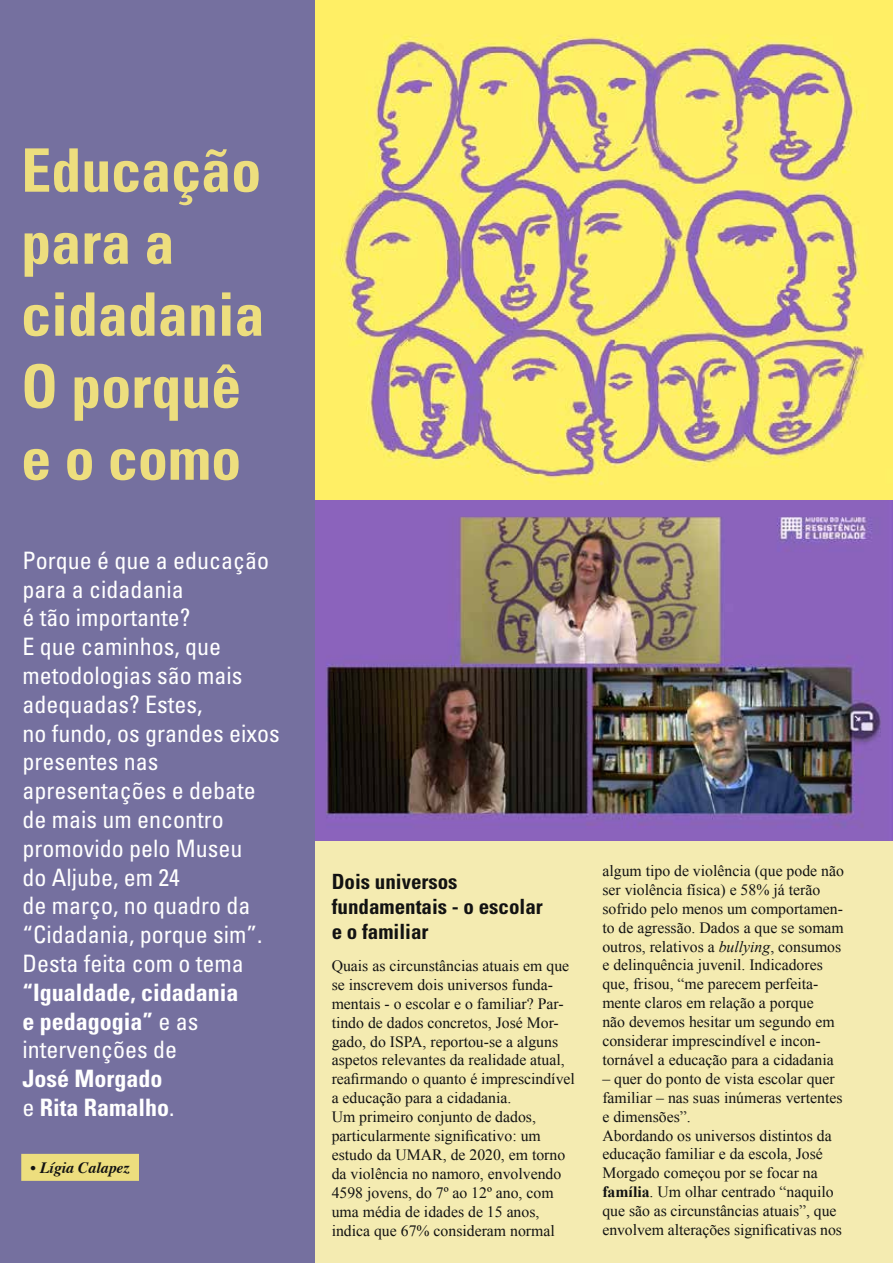
<style>
.page{position:relative;width:893px;height:1263px;background:#fff}
.page>*{position:absolute;margin:0;border:0;box-sizing:border-box;transform-origin:0 0}
.t1{font:700 condensed 60px/72px "Univers";color:#edde7e}
.t2{font:condensed 24px/28.8px "Univers";color:#fff}
.t3{font:700 condensed 24px/28.8px "Univers";color:#fff}
.t4{font:700 condensed 21px/25.2px "Univers";color:#121212}
.t5{font:15.75px/18.9px "Times New Roman";color:#121212}
.t6{font:italic 700 15.75px "Times";color:#121212}
.s1{font-weight:400}
.s2{font-style:italic}
.s3{font-weight:700}
</style>
<div class="page">
<div style="left:308px;top:840px;width:585px;height:423px;background:#f4ebb1"></div>
<img style="left:315px;top:1px;width:578px;height:499px">
<img style="left:315px;top:500px;width:578px;height:341px">
<div style="left:0;top:0;width:315px;height:1263px;background:#75709f"></div>
<div style="left:22px;top:1154px;width:116px;height:26px;background:#edde7e"></div>
<div style="left:21px;top:1154px;width:118px;height:27px;border:2px solid #edde7e"></div>
<h1 class="t1" style="left:21px;top:134px;width:245px">Educação para a cidadania<br>O porquê e o como</h1>
<p class="t2" style="left:23px;top:545px;width:259px">Porque é que a educação para a cidadania<br>é tão importante?<br>E que caminhos, que metodologias são mais adequadas? Estes,<br>no fundo, os grandes eixos presentes nas apresentações e debate de mais um encontro promovido pelo Museu<br>do Aljube, em 24<br>de março, no quadro da “Cidadania, porque sim”.<br>Desta feita com o tema</p>
<h2 class="t3" style="left:23px;top:978px;width:218px">“Igualdade, cidadania e pedagogia” <span class="s1">e as intervenções de</span></h2>
<h2 class="t3" style="left:23px;top:1064px;width:154px">José Morgado <span class="s1">e</span> Rita Ramalho<span class="s1">.</span></h2>
<p class="t6" style="left:31px;top:1153px;width:101px">• Lígia Calapez</p>
<h3 class="t4" style="left:332px;top:869px;width:213px">Dois universos fundamentais - o escolar e o familiar</h3>
<p class="t5" style="left:332px;top:956px;width:245px">Quais as circunstâncias atuais em que se inscrevem dois universos funda&shy;mentais - o escolar e o familiar? Par&shy;tindo de dados concretos, José Mor&shy;gado, do ISPA, reportou-se a alguns aspetos relevantes da realidade atual, reafirmando o quanto é imprescindível a educação para a cidadania.<br>Um primeiro conjunto de dados, particularmente significativo: um estudo da UMAR, de 2020, em torno da violência no namoro, envolvendo 4598 jovens, do 7º ao 12º ano, com uma média de idades de 15 anos, indica que 67% consideram normal</p>
<p class="t5" style="left:602px;top:861px;width:243px">algum tipo de violência (que pode não ser violência física) e 58% já terão sofrido pelo menos um comportamen&shy;to de agressão. Dados a que se somam outros, relativos a <span class="s2">bullying</span>, consumos e delinquência juvenil. Indicadores que, frisou, “me parecem perfeita&shy;mente claros em relação a porque<br>não devemos hesitar um segundo em considerar imprescindível e incon&shy;tornável a educação para a cidadania</p>
<p class="t5" style="left:602px;top:1069px;width:242px">– quer do ponto de vista escolar quer familiar – nas suas inúmeras vertentes e dimensões”.<br>Abordando os universos distintos da educação familiar e da escola, José Morgado começou por se focar na <span class="s3">família</span>. Um olhar centrado “naquilo que são as circunstâncias atuais”, que envolvem alterações significativas nos</p>
</div>
